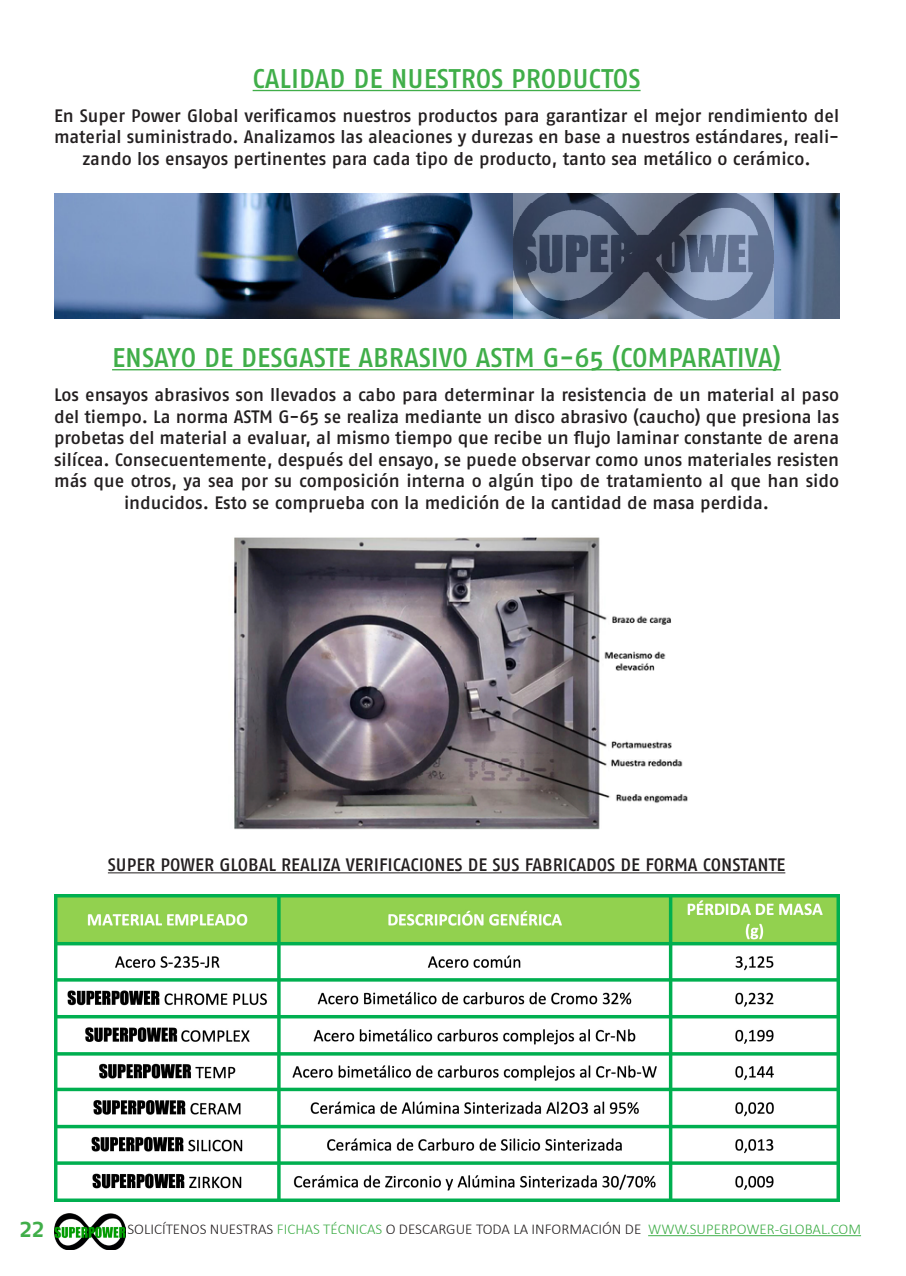
<style>
.page{position:relative;width:906px;height:1276px;background:#fff}
.page>*{position:absolute;margin:0;border:0;box-sizing:border-box;transform-origin:0 0}
.t1{font:500 27px "Fago No";color:#40ae49}
.t2{font:500 18px/21.6px "Fago No";color:#231f20;text-align:center}
.t3{font:300 15px "Calibri";color:#231f20}
.s1{color:#40ae49}
</style>
<div class="page">
<hr style="left:112px;top:369px;width:669px;height:1px;background:#40ae49">
<img style="left:234px;top:537px;width:454px;height:293px">
<hr style="left:108px;top:872px;width:677px;height:1px;background:#231f20">
<img style="left:54px;top:894px;width:785px;height:307px">
<img style="left:54px;top:193px;width:785px;height:126px">
<img style="left:514px;top:193px;width:259px;height:126px">
<hr style="left:253px;top:90px;width:387px;height:1px;background:#40ae49">
<hr style="left:648px;top:1235px;width:213px;height:1px;background:#40ae49">
<img style="left:54px;top:1213px;width:72px;height:36px">
<p class="t1" style="left:253px;top:63px;width:389px">CALIDAD DE NUESTROS PRODUCTOS</p>
<p class="t2" style="left:54px;top:104px;width:786px">En Super Power Global verificamos nuestros productos para garantizar el mejor rendimiento del material suministrado. Analizamos las aleaciones y durezas en base a nuestros estándares, reali&shy;zando los ensayos pertinentes para cada tipo de producto, tanto sea metálico o cerámico.</p>
<p class="t1" style="left:112px;top:342px;width:670px">ENSAYO DE DESGASTE ABRASIVO ASTM G-65 (COMPARATIVA)</p>
<p class="t2" style="left:54px;top:384px;width:786px">Los ensayos abrasivos son llevados a cabo para determinar la resistencia de un material al paso del tiempo. La norma ASTM G-65 se realiza mediante un disco abrasivo (caucho) que presiona las probetas del material a evaluar, al mismo tiempo que recibe un flujo laminar constante de arena silícea. Consecuentemente, después del ensayo, se puede observar como unos materiales resisten más que otros, ya sea por su composición interna o algún tipo de tratamiento al que han sido inducidos. Esto se comprueba con la medición de la cantidad de masa perdida.</p>
<p class="t2" style="left:108px;top:853px;width:679px">SUPER POWER GLOBAL REALIZA VERIFICACIONES DE SUS FABRICADOS DE FORMA CONSTANTE</p>
<p class="t1" style="left:20px;top:1211px;width:27px">22</p>
<p class="t3" style="left:127px;top:1219px;width:735px">SOLICÍTENOS NUESTRAS <span class="s1">FICHAS TÉCNICAS</span> O DESCARGUE TODA LA INFORMACIÓN DE <span class="s1">WWW.SUPERPOWER-GLOBAL.COM</span></p>
</div>
